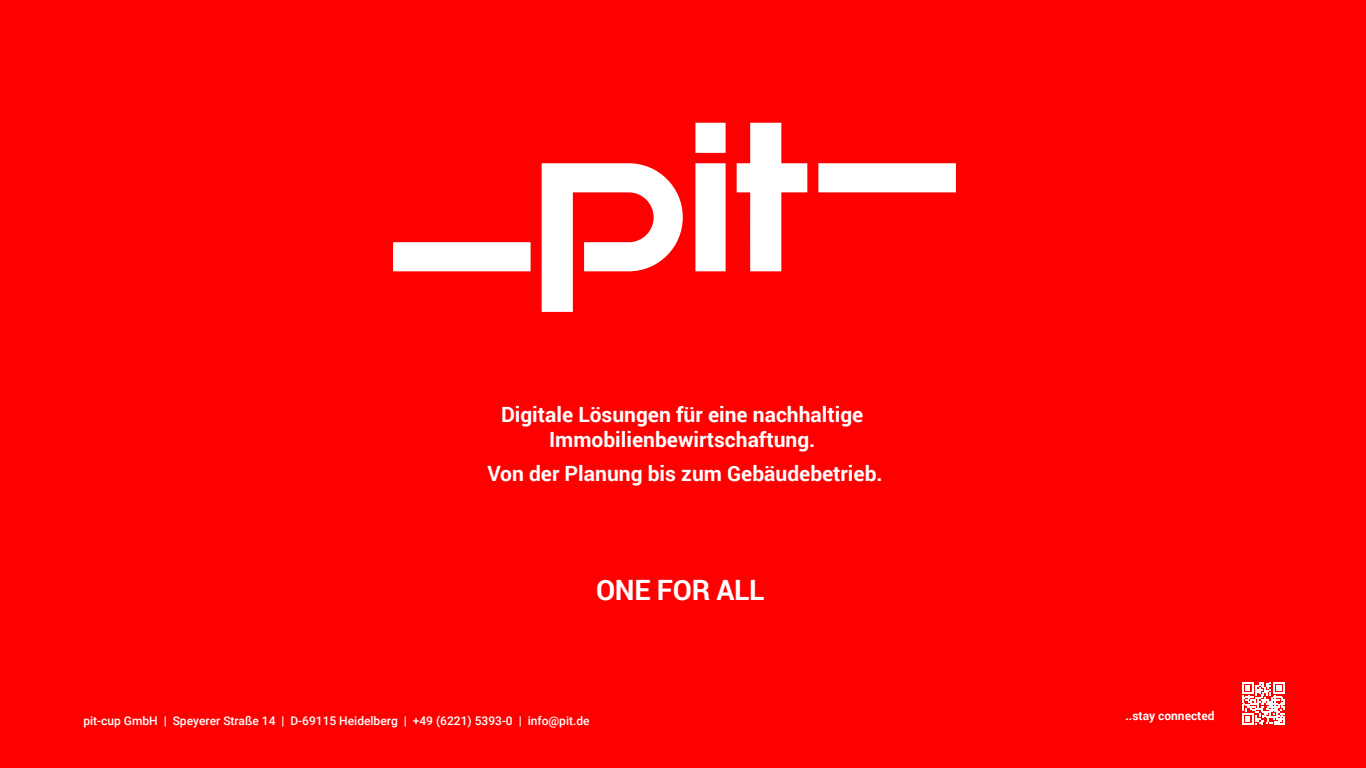
<style>
.page{position:relative;width:1366px;height:768px;background:#f00}
.page>*{position:absolute;margin:0;border:0;box-sizing:border-box;transform-origin:0 0}
.t1{font:700 28px "Roboto";letter-spacing:-.01em;color:#fff}
.t2{font:700 21px/25.2px "Roboto";color:#fff;text-align:center}
.t3{font:500 12px "Roboto";color:#fff}
.t4{font:700 12px "Roboto";color:#fff}
</style>
<div class="page">
<svg style="left:1242px;top:682px;width:43px;height:43px"></svg>
<svg style="left:393px;top:123px;width:563px;height:189px"></svg>
<p class="t2" style="left:501px;top:403px;width:364px">Digitale Lösungen für eine nachhaltige<br>Immobilienbewirtschaftung.</p>
<p class="t2" style="left:487px;top:463px;width:397px">Von der Planung bis zum Gebäudebetrieb.</p>
<h1 class="t1" style="left:596px;top:578px;width:170px">ONE FOR ALL</h1>
<p class="t3" style="left:83px;top:715px;width:508px">pit-cup GmbH | Speyerer Straße 14 | D-69115 Heidelberg | +49 (6221) 5393-0 | info@pit.de</p>
<p class="t4" style="left:1125px;top:711px;width:91px">..stay connected</p>
</div>
